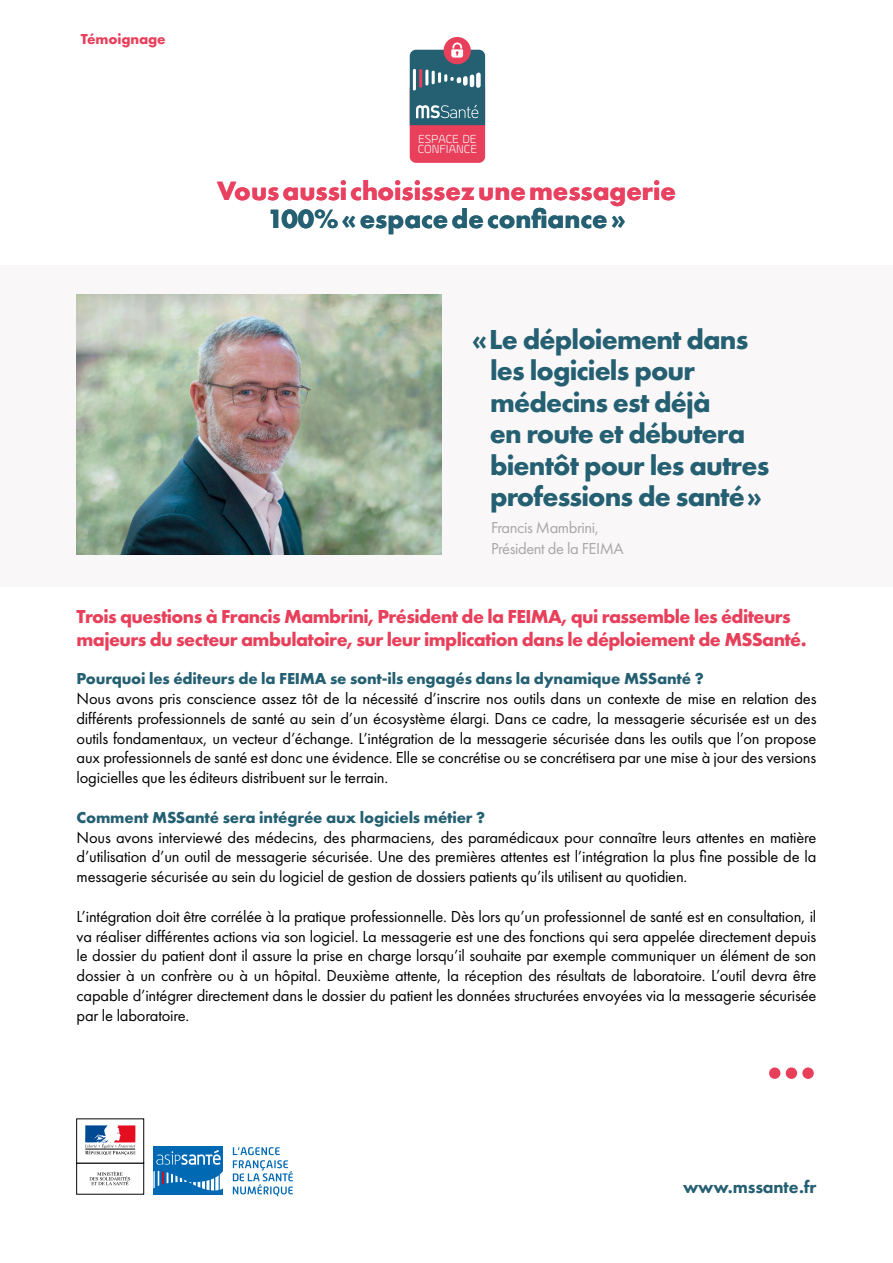
<style>
.page{position:relative;width:893px;height:1263px;background:#fff}
.page>*{position:absolute;margin:0;border:0;box-sizing:border-box;transform-origin:0 0}
.t1{font:700 55.05px "Futura PT";color:#e83f5b}
.t2{font:700 28.5px/31.5px "Futura PT";letter-spacing:-.03em;color:#245f72}
.t3{font:700 27.45px "Futura PT";color:#e94160}
.t4{font:700 27.45px "Futura PT";color:#245f72}
.t5{font:700 19.5px/23.4px "Futura PT";letter-spacing:-.03em;color:#e83f5b}
.t6{font:800 18px "Futura PT";letter-spacing:-.01em;color:#245f72}
.t7{font:16.5px/19.8px "Futura PT";letter-spacing:-.01em;color:#000;text-align:justify}
.t8{font:700 16.5px "Futura PT";letter-spacing:-.01em;color:#245f72}
.t9{font:16.5px/21px "Futura PT";letter-spacing:-.025em;color:#a8a8a7}
.t10{font:700 15px "Futura PT";letter-spacing:-.01em;color:#e83f5b}
.t11{font:300 12.45px/10.1px "Ample";color:#fff}
</style>
<div class="page">
<svg style="left:233px;top:1147px;width:60px;height:49px"></svg>
<div style="left:153px;top:1146px;width:70px;height:49px;background:#0069b4"></div>
<svg style="left:153px;top:1171px;width:70px;height:19px"></svg>
<svg style="left:156px;top:1150px;width:65px;height:15px"></svg>
<div style="left:76px;top:1163px;width:68px;height:31px;border:1px solid #070707"></div>
<div style="left:76px;top:1119px;width:68px;height:44px;border:1px solid #070707"></div>
<svg style="left:85px;top:1125px;width:50px;height:30px"></svg>
<svg style="left:90px;top:1171px;width:40px;height:14px"></svg>
<div style="left:444px;top:37px;width:27px;height:27px;background:#e83f5b;border-radius:50%"></div>
<svg style="left:410px;top:43px;width:75px;height:120px;background:#86677b"></svg>
<div style="left:0;top:266px;width:893px;height:321px;background:#f9f7f7"></div>
<img style="left:77px;top:295px;width:365px;height:260px">
<p class="t10" style="left:81px;top:29px;width:86px">Témoignage</p>
<p class="t11" style="left:418px;top:134px;width:61px">ESPACE DE<br>CONFIANCE</p>
<h3 class="t3" style="left:217px;top:173px;width:460px">Vous aussi choisissez une messagerie</h3>
<h3 class="t4" style="left:267px;top:201px;width:360px">100% «espace de confiance»</h3>
<h2 class="t2" style="left:490px;top:323px;width:281px;text-indent:-17px">« Le déploiement dans les logiciels pour médecins est déjà<br>en route et débutera bientôt pour les autres professions de santé»</h2>
<p class="t9" style="left:491px;top:517px;width:134px">Francis Mambrini,<br>Président de la FEIMA</p>
<p class="t5" style="left:77px;top:604px;width:732px">Trois questions à Francis Mambrini, Président de la FEIMA, qui rassemble les éditeurs majeurs du secteur ambulatoire, sur leur implication dans le déploiement de MSSanté.</p>
<p class="t8" style="left:77px;top:668px;width:629px">Pourquoi les éditeurs de la FEIMA se sont-ils engagés dans la dynamique MSSanté ?</p>
<p class="t7" style="left:77px;top:688px;width:741px">Nous avons pris conscience assez tôt de la nécessité d’inscrire nos outils dans un contexte de mise en relation des différents professionnels de santé au sein d’un écosystème élargi. Dans ce cadre, la messagerie sécurisée est un des outils fondamentaux, un vecteur d’échange. L’intégration de la messagerie sécurisée dans les outils que l’on propose aux professionnels de santé est donc une évidence. Elle se concrétise ou se concrétisera par une mise à jour des versions logicielles que les éditeurs distribuent sur le terrain.</p>
<p class="t8" style="left:77px;top:807px;width:410px">Comment MSSanté sera intégrée aux logiciels métier ?</p>
<p class="t7" style="left:77px;top:827px;width:741px">Nous avons interviewé des médecins, des pharmaciens, des paramédicaux pour connaître leurs attentes en matière d’utilisation d’un outil de messagerie sécurisée. Une des premières attentes est l’intégration la plus fine possible de la messagerie sécurisée au sein du logiciel de gestion de dossiers patients qu’ils utilisent au quotidien.</p>
<p class="t7" style="left:77px;top:906px;width:741px">L’intégration doit être corrélée à la pratique professionnelle. Dès lors qu’un professionnel de santé est en consultation, il va réaliser différentes actions via son logiciel. La messagerie est une des fonctions qui sera appelée directement depuis le dossier du patient dont il assure la prise en charge lorsqu’il souhaite par exemple communiquer un élément de son dossier à un confrère ou à un hôpital. Deuxième attente, la réception des résultats de laboratoire. L’outil devra être capable d’intégrer directement dans le dossier du patient les données structurées envoyées via la messagerie sécurisée par le laboratoire.</p>
<h1 class="t1" style="left:766px;top:1024px;width:51px">…</h1>
<p class="t6" style="left:683px;top:1176px;width:135px">www.mssante.fr</p>
</div>
